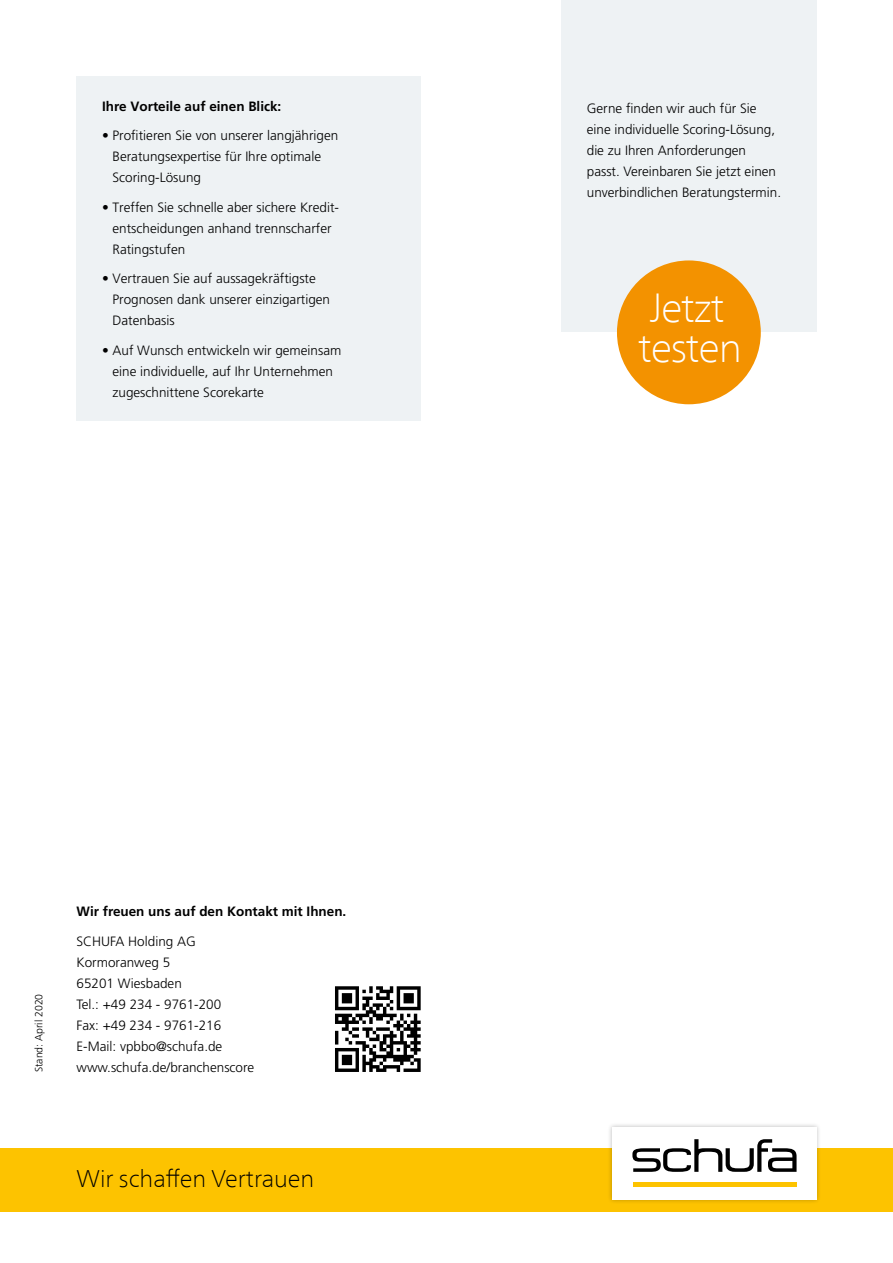
<style>
.page{position:relative;width:893px;height:1263px;background:#fff}
.page>*{position:absolute;margin:0;border:0;box-sizing:border-box;transform-origin:0 0}
.t1{font:100 40.5px "Frutiger Neue LT Com";letter-spacing:-.03em;color:#fff}
.t2{font:100 24px "Frutiger Neue LT Com";color:#000}
.t3{font:300 13.5px/21px "Frutiger";color:#000}
.t4{font:700 13.5px "Frutiger";color:#000}
.t5{font:300 10.5px "Frutiger";color:#000}
</style>
<div class="page">
<svg style="left:335px;top:986px;width:86px;height:86px"></svg>
<div style="left:561px;top:0;width:255px;height:332px;background:#eef2f4"></div>
<div style="left:617px;top:260px;width:144px;height:144px;background:#f39200;border-radius:50%"></div>
<div style="left:77px;top:77px;width:344px;height:344px;background:#eef2f4"></div>
<div style="left:0;top:1148px;width:893px;height:64px;background:#fdc300"></div>
<div style="left:607px;top:1122px;width:214px;height:82px;background:#000;opacity:.25"></div>
<div style="left:612px;top:1127px;width:204px;height:72px;background:#fff"></div>
<hr style="left:633px;top:1182px;width:163px;height:4px;background:#fdc300">
<svg style="left:632px;top:1139px;width:164px;height:33px"></svg>
<p class="t4" style="left:102px;top:98px;width:181px">Ihre Vorteile auf einen Blick:</p>
<p class="t3" style="left:113px;top:125px;width:227px;text-indent:-11px">• Profitieren Sie von unserer langjährigen<br>Beratungsexpertise für Ihre optimale<br>Scoring-Lösung</p>
<p class="t3" style="left:113px;top:196px;width:228px;text-indent:-11px">• Treffen Sie schnelle aber sichere Kredit&shy;entscheidungen anhand trennscharfer<br>Ratingstufen</p>
<p class="t3" style="left:113px;top:268px;width:219px;text-indent:-11px">• Vertrauen Sie auf aussagekräftigste<br>Prognosen dank unserer einzigartigen<br>Datenbasis</p>
<p class="t3" style="left:113px;top:339px;width:230px;text-indent:-11px">• Auf Wunsch entwickeln wir gemeinsam eine individuelle, auf Ihr Unternehmen zugeschnittene Scorekarte</p>
<p class="t5" style="left:33px;top:1072px;width:80px;rotate:-90deg">Stand: April 2020</p>
<p class="t4" style="left:77px;top:903px;width:271px">Wir freuen uns auf den Kontakt mit Ihnen.</p>
<p class="t3" style="left:77px;top:930px;width:179px">SCHUFA Holding AG<br>Kormoranweg 5<br>65201 Wiesbaden<br>Tel.: +49 234 - 9761-200<br>Fax: +49 234 - 9761-216<br>E-Mail: vpbbo@schufa.de www.schufa.de/branchenscore</p>
<h2 class="t2" style="left:77px;top:1169px;width:239px">Wir schaffen Vertrauen</h2>
<p class="t3" style="left:587px;top:97px;width:196px">Gerne finden wir auch für Sie eine individuelle Scoring-Lösung, die zu Ihren Anforderungen passt. Vereinbaren Sie jetzt einen unverbindlichen Beratungstermin.</p>
<h1 class="t1" style="left:649px;top:291px;width:77px">Jetzt</h1>
<h1 class="t1" style="left:638px;top:331px;width:106px">testen</h1>
</div>
